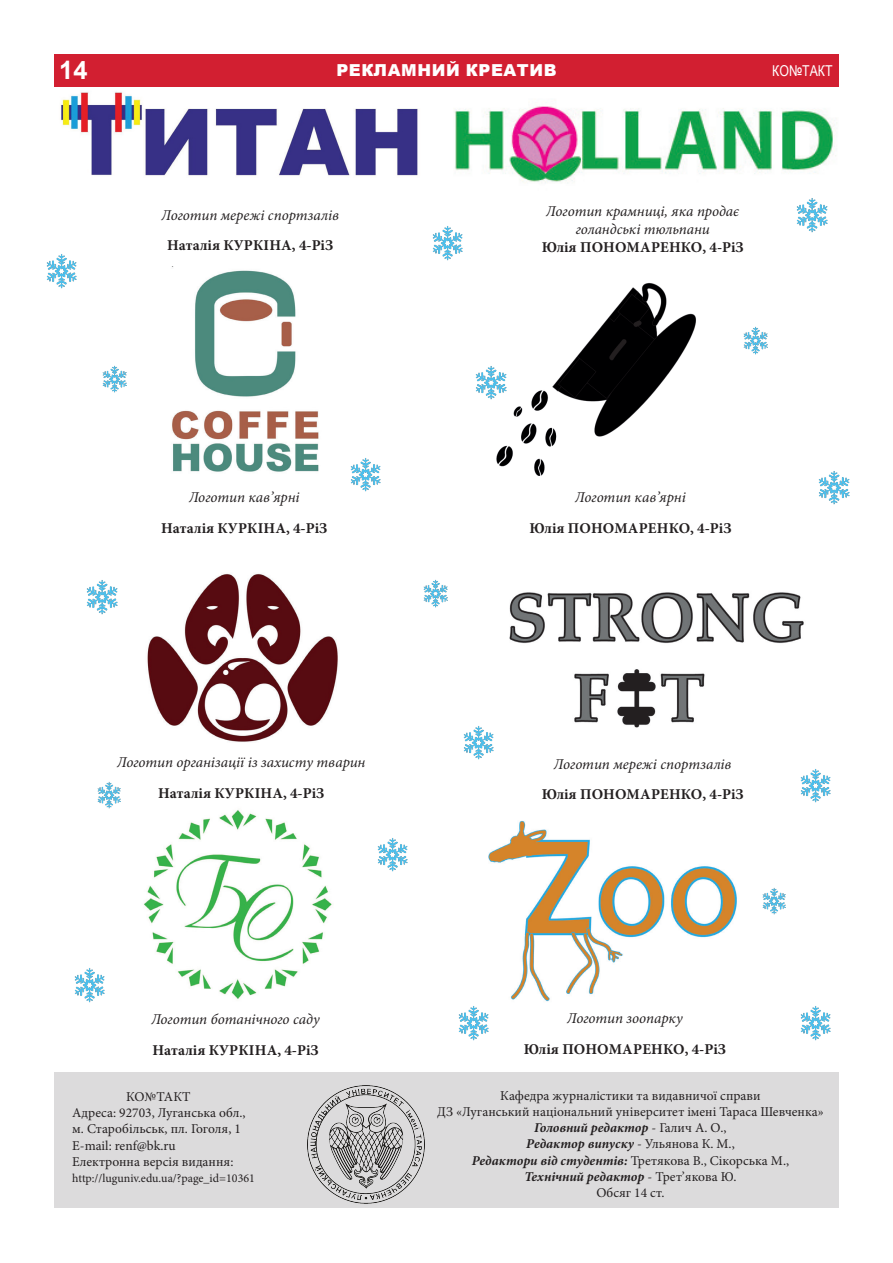
<style>
.page{position:relative;width:893px;height:1263px;background:#fff}
.page>*{position:absolute;margin:0;border:0;box-sizing:border-box;transform-origin:0 0}
.t1{font:700 25.5px "Arial";color:#fff}
.t2{font:900 16.5px "Arial";letter-spacing:.035em;color:#fff}
.t3{font:italic 15px/18px "Minion Pro";color:#231f20;text-align:center}
.t4{font:700 15px "Minion Pro";color:#231f20}
.t5{font:15px "Arial Narrow";color:#fff}
.t6{font:13.5px/16.2px "Minion Pro";color:#231f20;text-align:center}
.t7{font:12px "Minion Pro";color:#231f20}
.s1{font-weight:700;font-style:italic}
</style>
<div class="page">
<div style="left:54px;top:54px;width:785px;height:32px;background:#d21f31"></div>
<div style="left:54px;top:1073px;width:785px;height:135px;background:#dcdbdc"></div>
<img style="left:61px;top:91px;width:357px;height:85px">
<img style="left:455px;top:102px;width:381px;height:81px">
<img style="left:114px;top:266px;width:237px;height:206px">
<img style="left:475px;top:283px;width:293px;height:193px">
<img style="left:117px;top:573px;width:221px;height:169px">
<img style="left:144px;top:810px;width:188px;height:189px">
<img style="left:488px;top:821px;width:343px;height:211px">
<img style="left:423px;top:579px;width:381px;height:159px">
<img style="left:308px;top:1086px;width:117px;height:117px">
<img style="left:797px;top:198px;width:30px;height:34px">
<img style="left:433px;top:226px;width:30px;height:34px">
<img style="left:351px;top:458px;width:30px;height:34px">
<img style="left:464px;top:725px;width:30px;height:35px">
<img style="left:377px;top:838px;width:30px;height:34px">
<img style="left:458px;top:1006px;width:30px;height:34px">
<img style="left:800px;top:769px;width:30px;height:34px">
<img style="left:87px;top:580px;width:30px;height:34px">
<img style="left:47px;top:254px;width:30px;height:34px">
<img style="left:476px;top:365px;width:30px;height:35px">
<img style="left:800px;top:1006px;width:30px;height:34px">
<img style="left:74px;top:968px;width:31px;height:34px">
<img style="left:819px;top:471px;width:30px;height:34px">
<img style="left:743px;top:327px;width:24px;height:27px">
<img style="left:424px;top:580px;width:23px;height:27px">
<img style="left:762px;top:887px;width:24px;height:27px">
<img style="left:97px;top:782px;width:24px;height:26px">
<img style="left:103px;top:365px;width:24px;height:27px">
<h1 class="t1" style="left:59px;top:52px;width:30px">14</h1>
<p class="t2" style="left:336px;top:58px;width:222px">рекламний креатив</p>
<p class="t5" style="left:772px;top:59px;width:62px">Ко№такт</p>
<p class="t3" style="left:161px;top:206px;width:179px">Логотип мережі спортзалів</p>
<p class="t4" style="left:167px;top:235px;width:96px">Наталія Куркін</p>
<p class="t4" style="left:281px;top:235px;width:53px">а, 4-РіЗ</p>
<p class="t3" style="left:546px;top:202px;width:194px">Логотип крамниці, яка продає голандські тюльпани</p>
<p class="t4" style="left:542px;top:236px;width:203px">Юлія Пономаренко, 4-РіЗ</p>
<p class="t3" style="left:189px;top:488px;width:112px">Логотип кав’ярні</p>
<p class="t4" style="left:161px;top:518px;width:96px">Наталія Куркін</p>
<p class="t4" style="left:275px;top:518px;width:53px">а, 4-РіЗ</p>
<p class="t3" style="left:575px;top:488px;width:112px">Логотип кав’ярні</p>
<p class="t4" style="left:529px;top:518px;width:203px">Юлія Пономаренко, 4-РіЗ</p>
<p class="t3" style="left:117px;top:753px;width:250px">Логотип організації із захисту тварин</p>
<p class="t4" style="left:158px;top:782px;width:96px">Наталія Куркін</p>
<p class="t4" style="left:272px;top:782px;width:53px">а, 4-РіЗ</p>
<p class="t3" style="left:554px;top:755px;width:179px">Логотип мережі спортзалів</p>
<p class="t4" style="left:542px;top:784px;width:203px">Юлія Пономаренко, 4-РіЗ</p>
<p class="t3" style="left:151px;top:1010px;width:170px">Логотип ботанічного саду</p>
<p class="t4" style="left:153px;top:1039px;width:96px">Наталія Куркін</p>
<p class="t4" style="left:267px;top:1039px;width:53px">а, 4-РіЗ</p>
<p class="t6" style="left:72px;top:1089px;width:175px;text-align:left;text-indent:54px">КО№ТАКТ<br>Адреса: 92703, Луганська обл., м. Старобільськ, пл. Гоголя, 1<br>E-mail: renf@bk.ru<br>Електронна версія видання:</p>
<p class="t7" style="left:72px;top:1170px;width:184px">http://luguniv.edu.ua/?page_id=10361</p>
<p class="t3" style="left:567px;top:1009px;width:117px">Логотип зоопарку</p>
<p class="t4" style="left:524px;top:1038px;width:203px">Юлія Пономаренко, 4-РіЗ</p>
<p class="t6" style="left:437px;top:1087px;width:388px">Кафедра журналістики та видавничої справи<br>ДЗ «Луганський національний університет імені Тараса Шевченка» <span class="s1">Головний редактор</span> - Галич А. О.,<br><span class="s1">Редактор випуску</span> - Ульянова К. М.,<br><span class="s1">Редактори від студентів:</span> Третякова В., Сікорська М.,<br><span class="s1">Технічний редактор</span> - Трет’якова Ю.<br>Обсяг 14 ст.</p>
</div>
